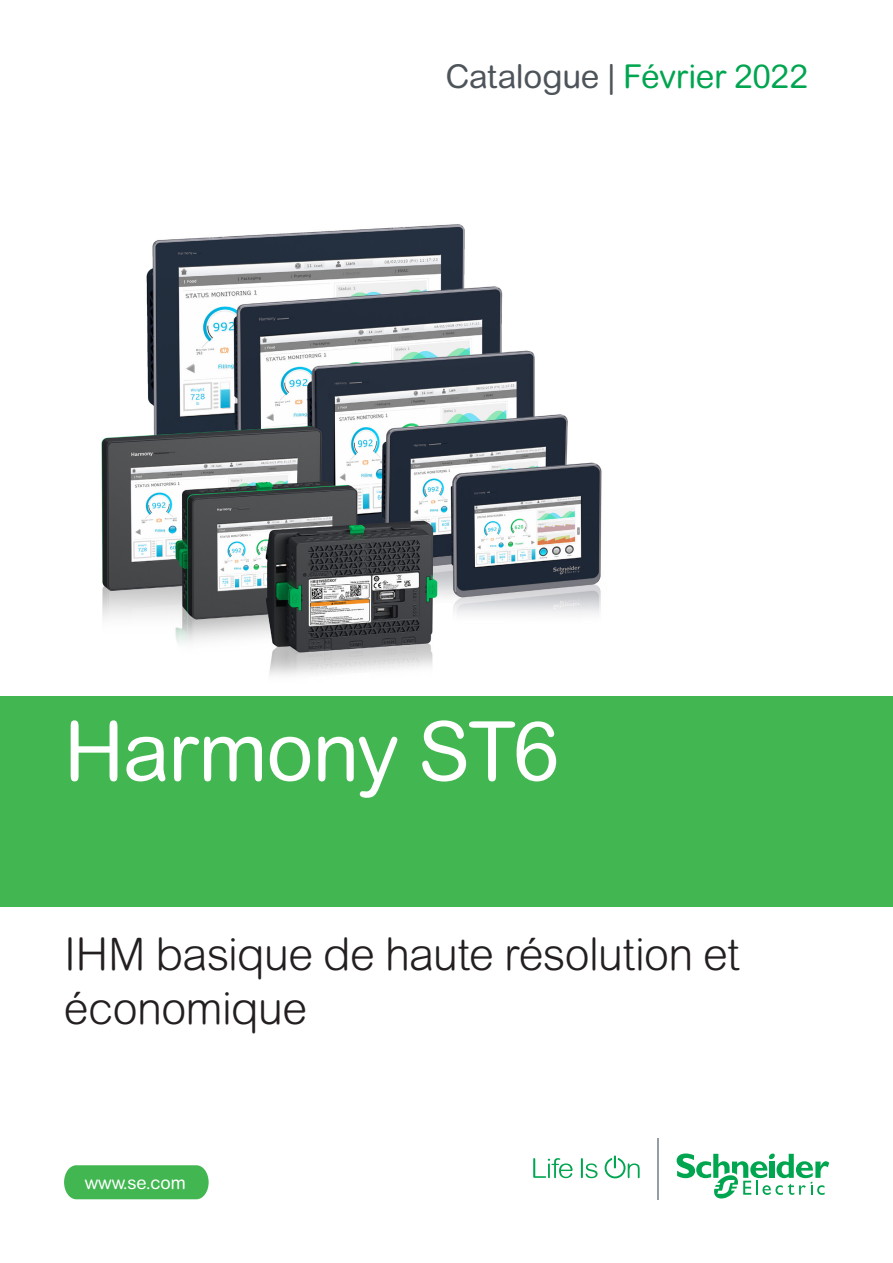
<style>
.page{position:relative;width:893px;height:1263px;background:#fff}
.page>*{position:absolute;margin:0;border:0;box-sizing:border-box;transform-origin:0 0}
.Front_title__55_Regu{font:82.5px "Arial Rounded MT Pro";letter-spacing:-.02em;color:#fff}
.Front_sub_title__30{font:300 45px/54px "Arial Rounded MT Pro";letter-spacing:-.015em;color:#231f20}
.Front_Catalog___Mont{font:33px "Arial Rounded MT Pro";letter-spacing:-.01em;color:#00a54f}
.Front_SE_website__12{font:18px "Arial Rounded MT Pro";color:#fff}
.s1{color:#4d545a}
</style>
<div class="page">
<svg style="left:533px;top:1158px;width:40px;height:20px"></svg>
<svg style="left:581px;top:1158px;width:17px;height:20px"></svg>
<svg style="left:605px;top:1156px;width:35px;height:22px"></svg>
<svg style="left:677px;top:1153px;width:152px;height:46px"></svg>
<hr style="left:658px;top:1138px;width:1px;height:61px;background:#959ea4">
<div style="left:0;top:696px;width:893px;height:211px;background:#42b751"></div>
<svg style="left:64px;top:1165px;width:145px;height:34px;background:#4aba59"></svg>
<img style="left:101px;top:224px;width:501px;height:451px">
<p class="Front_Catalog___Mont" style="left:445px;top:57px;width:364px"><span class="s1">Catalogue |</span> Février 2022</p>
<p class="Front_title__55_Regu" style="left:64px;top:703px;width:497px">Harmony ST6</p>
<p class="Front_sub_title__30" style="left:64px;top:929px;width:677px">IHM basique de haute résolution et économique</p>
<p class="Front_SE_website__12" style="left:85px;top:1172px;width:103px">www.se.com</p>
</div>
